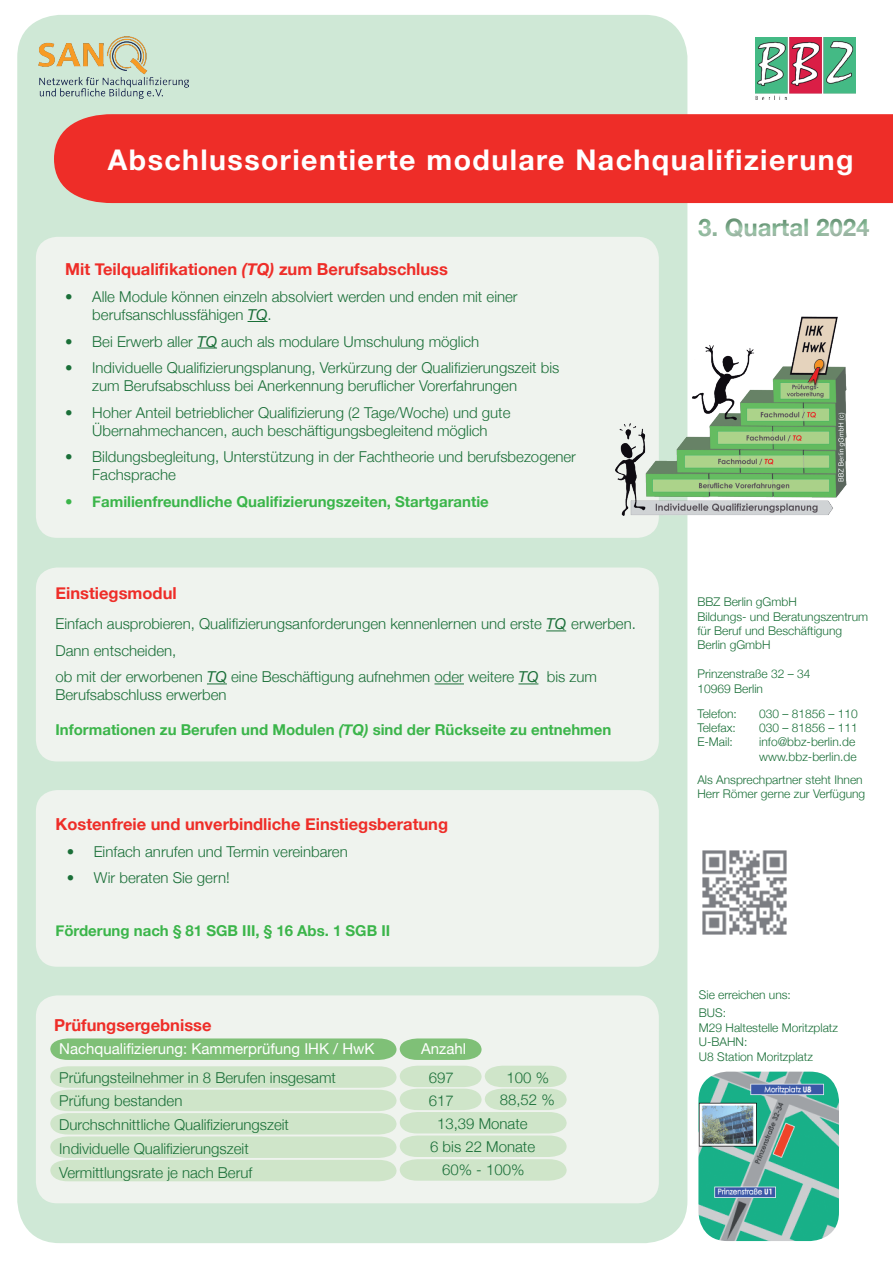
<style>
.page{position:relative;width:893px;height:1263px;background:#fff}
.page>*{position:absolute;margin:0;border:0;box-sizing:border-box;transform-origin:0 0}
.t1{font:700 28.5px "Helvetica Neue";letter-spacing:.05em;color:#fff}
.t2{font:700 16.5px "Helvetica Neue";color:#ee2d28}
.t3{font:300 15px/18px "Helvetica Neue";color:#1a6f38}
.t4{font:700 15px "Helvetica Neue";color:#3bb54a}
.t5{font:15px "Helvetica Neue";color:#fff}
.t6{font:300 12px/14.4px "Helvetica Neue";color:#1a6f38}
.s1{font-style:italic}
.s2{font-weight:400;font-style:italic}
</style>
<div class="page">
<img style="left:756px;top:37px;width:99px;height:62px">
<div style="left:17px;top:15px;width:670px;height:1228px;background:#cfe8d6;border-radius:43px"></div>
<div style="left:54px;top:114px;width:839px;height:89px;background:#ee2d28"></div>
<img style="left:698px;top:1071px;width:141px;height:170px">
<img style="left:702px;top:850px;width:85px;height:85px">
<img style="left:39px;top:36px;width:150px;height:62px">
<div style="left:36px;top:790px;width:623px;height:177px;background:#eff3ee;border-radius:21px"></div>
<div style="left:36px;top:995px;width:623px;height:208px;background:#eff3ee;border-radius:21px"></div>
<div style="left:36px;top:567px;width:623px;height:194px;background:#eff3ee;border-radius:21px"></div>
<div style="left:36px;top:237px;width:623px;height:301px;background:#eff3ee;border-radius:21px"></div>
<svg style="left:248px;top:321px;width:20px;height:1px"></svg>
<svg style="left:197px;top:348px;width:20px;height:1px"></svg>
<svg style="left:50px;top:1038px;width:432px;height:22px;background:#86c37e"></svg>
<svg style="left:50px;top:1066px;width:517px;height:115px;background:#d2e6cd"></svg>
<svg style="left:546px;top:630px;width:20px;height:1px"></svg>
<svg style="left:207px;top:683px;width:20px;height:1px"></svg>
<hr style="left:434px;top:683px;width:30px;height:1px;background:#1a6f38">
<svg style="left:518px;top:683px;width:20px;height:1px"></svg>
<img style="left:615px;top:303px;width:231px;height:212px">
<div style="left:689px;top:211px;width:204px;height:43px;background:#288746;opacity:.6"></div>
<h1 class="t1" style="left:108px;top:142px;width:747px">Abschlussorientierte modulare Nachqualifizierung</h1>
<p class="t2" style="left:65px;top:259px;width:384px">Mit Teilqualifikationen <span class="s1">(TQ)</span> zum Berufsabschluss</p>
<p class="t3" style="left:92px;top:287px;width:427px;text-indent:-27px">• Alle Module können einzeln absolviert werden und enden mit einer berufsanschlussfähigen <span class="s2">TQ</span>.</p>
<p class="t3" style="left:65px;top:332px;width:416px">• Bei Erwerb aller <span class="s2">TQ</span> auch als modulare Umschulung möglich</p>
<p class="t3" style="left:92px;top:358px;width:469px;text-indent:-27px">• Individuelle Qualifizierungsplanung, Verkürzung der Qualifizierungszeit bis zum Berufsabschluss bei Anerkennung beruflicher Vorerfahrungen</p>
<p class="t3" style="left:65px;top:403px;width:447px;text-align:center">• Hoher Anteil betrieblicher Qualifizierung (2 Tage/Woche) und gute<br>Übernahmechancen, auch beschäftigungsbegleitend möglich</p>
<p class="t3" style="left:92px;top:447px;width:485px;text-indent:-27px">• Bildungsbegleitung, Unterstützung in der Fachtheorie und berufsbezogener<br>Fachsprache</p>
<p class="t4" style="left:65px;top:492px;width:425px">• Familienfreundliche Qualifizierungszeiten, Startgarantie</p>
<p class="t2" style="left:55px;top:583px;width:123px">Einstiegsmodul</p>
<p class="t3" style="left:55px;top:610px;width:582px;line-height:26.5px">Einfach ausprobieren, Qualifizierungsanforderungen kennenlernen und erste <span class="s2">TQ</span> erwerben.<br>Dann entscheiden,<br>ob mit der erworbenen <span class="s2">TQ</span> eine Beschäftigung aufnehmen oder weitere <span class="s2">TQ</span> bis zum</p>
<p class="t3" style="left:55px;top:686px;width:173px">Berufsabschluss erwerben</p>
<p class="t4" style="left:55px;top:721px;width:557px">Informationen zu Berufen und Modulen <span class="s1">(TQ)</span> sind der Rückseite zu entnehmen</p>
<p class="t2" style="left:55px;top:814px;width:394px">Kostenfreie und unverbindliche Einstiegsberatung</p>
<p class="t3" style="left:67px;top:842px;width:282px">• Einfach anrufen und Termin vereinbaren</p>
<p class="t3" style="left:67px;top:869px;width:164px">• Wir beraten Sie gern!</p>
<p class="t4" style="left:55px;top:922px;width:336px">Förderung nach § 81 SGB III, § 16 Abs. 1 SGB II</p>
<p class="t2" style="left:54px;top:1014px;width:159px">Prüfungsergebnisse</p>
<p class="t5" style="left:59px;top:1039px;width:317px">Nachqualifizierung: Kammerprüfung IHK / HwK</p>
<p class="t3" style="left:59px;top:1091px;width:125px">Prüfung bestanden</p>
<p class="t3" style="left:59px;top:1068px;width:278px">Prüfungsteilnehmer in 8 Berufen insgesamt</p>
<p class="t3" style="left:59px;top:1112px;width:231px;line-height:23.9px">Durchschnittliche Qualifizierungszeit<br>Individuelle Qualifizierungszeit<br>Vermittlungsrate je nach Beruf</p>
<p class="t5" style="left:421px;top:1040px;width:46px">Anzahl</p>
<p class="t3" style="left:429px;top:1068px;width:27px">697</p>
<p class="t3" style="left:500px;top:1066px;width:57px;line-height:22.4px;text-align:center">100 %<br>88,52 %</p>
<p class="t3" style="left:430px;top:1111px;width:107px;line-height:23.4px;text-align:center">13,39 Monate<br>6 bis 22 Monate<br>60% - 100%</p>
<p class="t3" style="left:429px;top:1091px;width:27px">617</p>
<p class="t6" style="left:697px;top:594px;width:172px">BBZ Berlin gGmbH<br>Bildungs- und Beratungszentrum für Beruf und Beschäftigung<br>Berlin gGmbH</p>
<p class="t6" style="left:697px;top:666px;width:114px">Prinzenstraße 32 – 34<br>10969 Berlin</p>
<p class="t6" style="left:697px;top:706px;width:41px">Telefon:</p>
<p class="t6" style="left:759px;top:706px;width:100px">030 – 81856 – 110</p>
<p class="t6" style="left:697px;top:720px;width:40px">Telefax:</p>
<p class="t6" style="left:759px;top:720px;width:100px">030 – 81856 – 111</p>
<p class="t6" style="left:697px;top:735px;width:37px">E-Mail:</p>
<p class="t6" style="left:759px;top:735px;width:99px">info@bbz-berlin.de www.bbz-berlin.de</p>
<p class="t6" style="left:697px;top:772px;width:169px">Als Ansprechpartner steht Ihnen<br>Herr Römer gerne zur Verfügung</p>
<p class="t6" style="left:699px;top:985px;width:94px;line-height:18.6px">Sie erreichen uns:<br>BUS:</p>
<p class="t6" style="left:699px;top:1020px;width:141px">M29 Haltestelle Moritzplatz<br>U-BAHN:<br>U8 Station Moritzplatz</p>
</div>
